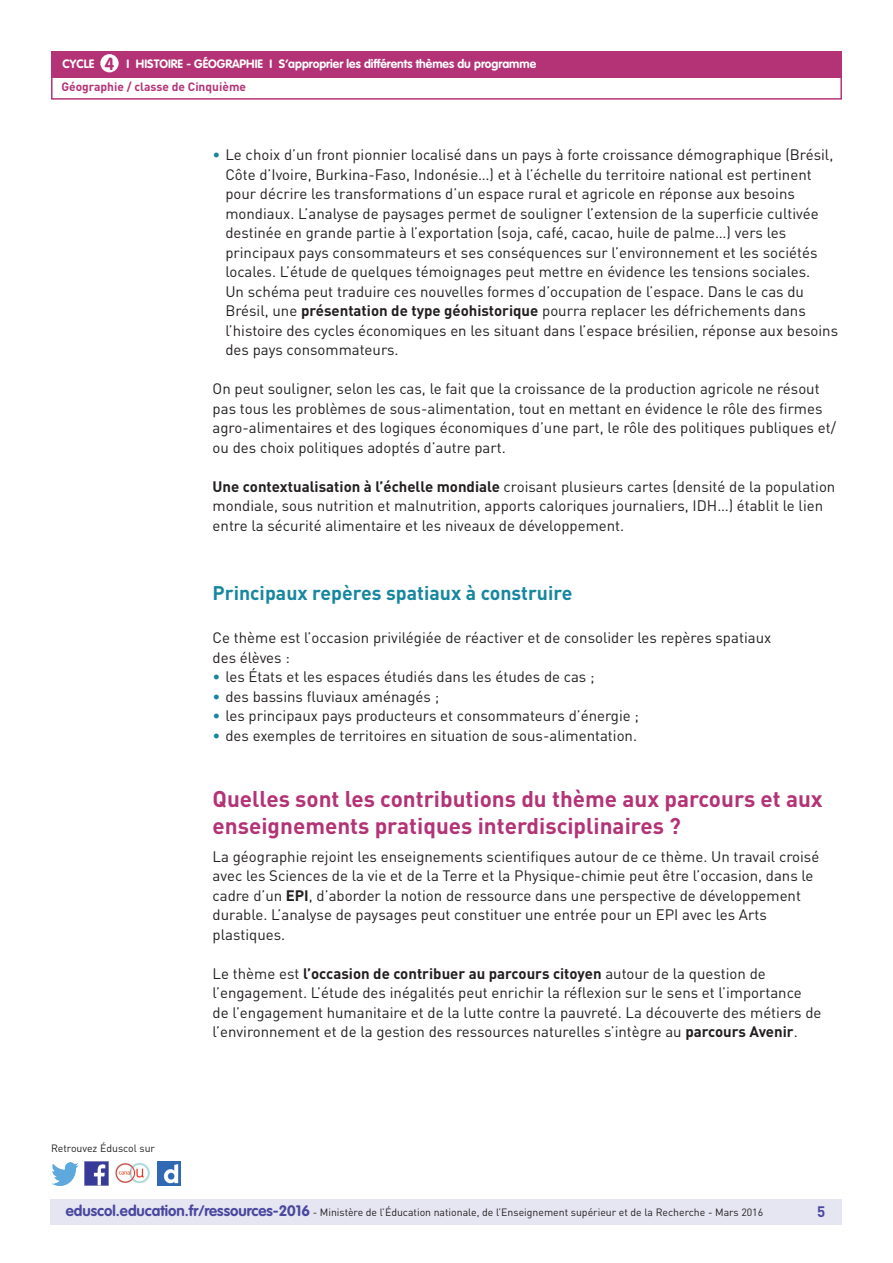
<style>
.page{position:relative;width:893px;height:1263px;background:#fff}
.page>*{position:absolute;margin:0;border:0;box-sizing:border-box;transform-origin:0 0}
.t1{font:700 22.5px/27px "DIN Pro";color:#b43376}
.t2{font:700 19.5px "DIN Pro";color:#16879f}
.t3{font:15px/19.5px "DIN Pro";color:#231f20}
.t4{font:700 15px "DIN Pro";color:#4a489e}
.t5{font:700 12px "VAG Rounded Std";color:#fff}
.t6{font:700 12px "DIN Pro";color:#b43376}
.t7{font:10.5px "DIN Pro";color:#231f20}
.s1{font-size:17.25px;color:#b43376}
.s2{color:#16879f}
.s3{font-weight:700}
.s4{font-family:"VAG Rounded Std";font-weight:700;font-size:15px;color:#4a489e}
</style>
<div class="page">
<div style="left:50px;top:1199px;width:791px;height:26px;background:#e6e5f2"></div>
<div style="left:51px;top:51px;width:791px;height:27px;background:#b43376"></div>
<div style="left:100px;top:54px;width:19px;height:18px;background:#fff;border-radius:50%"></div>
<div style="left:51px;top:75px;width:791px;height:25px;border:2px solid #b43376"></div>
<img style="left:85px;top:1162px;width:23px;height:23px">
<img style="left:51px;top:1163px;width:28px;height:22px">
<img style="left:158px;top:1162px;width:22px;height:23px">
<img style="left:115px;top:1163px;width:35px;height:21px">
<p class="t5" style="left:63px;top:57px;width:475px">CYCLE <span class="s1">4</span> I Histoire - Géographie I S’approprier les différents thèmes du programme</p>
<p class="t6" style="left:61px;top:79px;width:186px">Géographie / classe de Cinquième</p>
<p class="t3" style="left:225px;top:145px;width:614px;text-indent:-13px"><span class="s2">•</span> Le choix d’un front pionnier localisé dans un pays à forte croissance démographique (Brésil, Côte d’Ivoire, Burkina-Faso, Indonésie…) et à l’échelle du territoire national est pertinent pour décrire les transformations d’un espace rural et agricole en réponse aux besoins mondiaux. L’analyse de paysages permet de souligner l’extension de la superficie cultivée destinée en grande partie à l’exportation (soja, café, cacao, huile de palme…) vers les principaux pays consommateurs et ses conséquences sur l’environnement et les sociétés locales. L’étude de quelques témoignages peut mettre en évidence les tensions sociales.<br>Un schéma peut traduire ces nouvelles formes d’occupation de l’espace. Dans le cas du Brésil, une <span class="s3">présentation de type géohistorique</span> pourra replacer les défrichements dans l’histoire des cycles économiques en les situant dans l’espace brésilien, réponse aux besoins des pays consommateurs.</p>
<p class="t3" style="left:213px;top:379px;width:625px">On peut souligner, selon les cas, le fait que la croissance de la production agricole ne résout pas tous les problèmes de sous-alimentation, tout en mettant en évidence le rôle des firmes agro-alimentaires et des logiques économiques d’une part, le rôle des politiques publiques et/ ou des choix politiques adoptés d’autre part.</p>
<p class="t3" style="left:213px;top:476px;width:624px"><span class="s3">Une contextualisation à l’échelle mondiale</span> croisant plusieurs cartes (densité de la population mondiale, sous nutrition et malnutrition, apports caloriques journaliers, IDH…) établit le lien entre la sécurité alimentaire et les niveaux de développement.</p>
<h2 class="t2" style="left:213px;top:580px;width:361px">Principaux repères spatiaux à construire</h2>
<p class="t3" style="left:213px;top:628px;width:560px">Ce thème est l’occasion privilégiée de réactiver et de consolider les repères spatiaux des élèves :</p>
<p class="t3" style="left:213px;top:667px;width:383px"><span class="s2">•</span> les États et les espaces étudiés dans les études de cas ;</p>
<p class="t3" style="left:213px;top:686px;width:228px"><span class="s2">•</span> des bassins fluviaux aménagés ;</p>
<p class="t3" style="left:213px;top:706px;width:428px"><span class="s2">•</span> les principaux pays producteurs et consommateurs d’énergie ;</p>
<p class="t3" style="left:213px;top:725px;width:426px"><span class="s2">•</span> des exemples de territoires en situation de sous-alimentation.</p>
<p class="t7" style="left:51px;top:1141px;width:106px">Retrouvez Éduscol sur</p>
<h1 class="t1" style="left:213px;top:784px;width:612px">Quelles sont les contributions du thème aux parcours et aux enseignements pratiques interdisciplinaires ?</h1>
<p class="t3" style="left:213px;top:846px;width:608px">La géographie rejoint les enseignements scientifiques autour de ce thème. Un travail croisé avec les Sciences de la vie et de la Terre et la Physique-chimie peut être l’occasion, dans le cadre d’un <span class="s3">EPI</span>, d’aborder la notion de ressource dans une perspective de développement durable. L’analyse de paysages peut constituer une entrée pour un EPI avec les Arts plastiques.</p>
<p class="t3" style="left:213px;top:963px;width:610px">Le thème est <span class="s3">l’occasion de contribuer au parcours citoyen</span> autour de la question de l’engagement. L’étude des inégalités peut enrichir la réflexion sur le sens et l’importance de l’engagement humanitaire et de la lutte contre la pauvreté. La découverte des métiers de l’environnement et de la gestion des ressources naturelles s’intègre au <span class="s3">parcours Avenir</span>.</p>
<p class="t7" style="left:66px;top:1205px;width:699px"><span class="s4">eduscol.education.fr/ressources-2016</span> - Ministère de l’Éducation nationale, de l’Enseignement supérieur et de la Recherche - Mars 2016</p>
<p class="t4" style="left:817px;top:1201px;width:10px">5</p>
</div>
